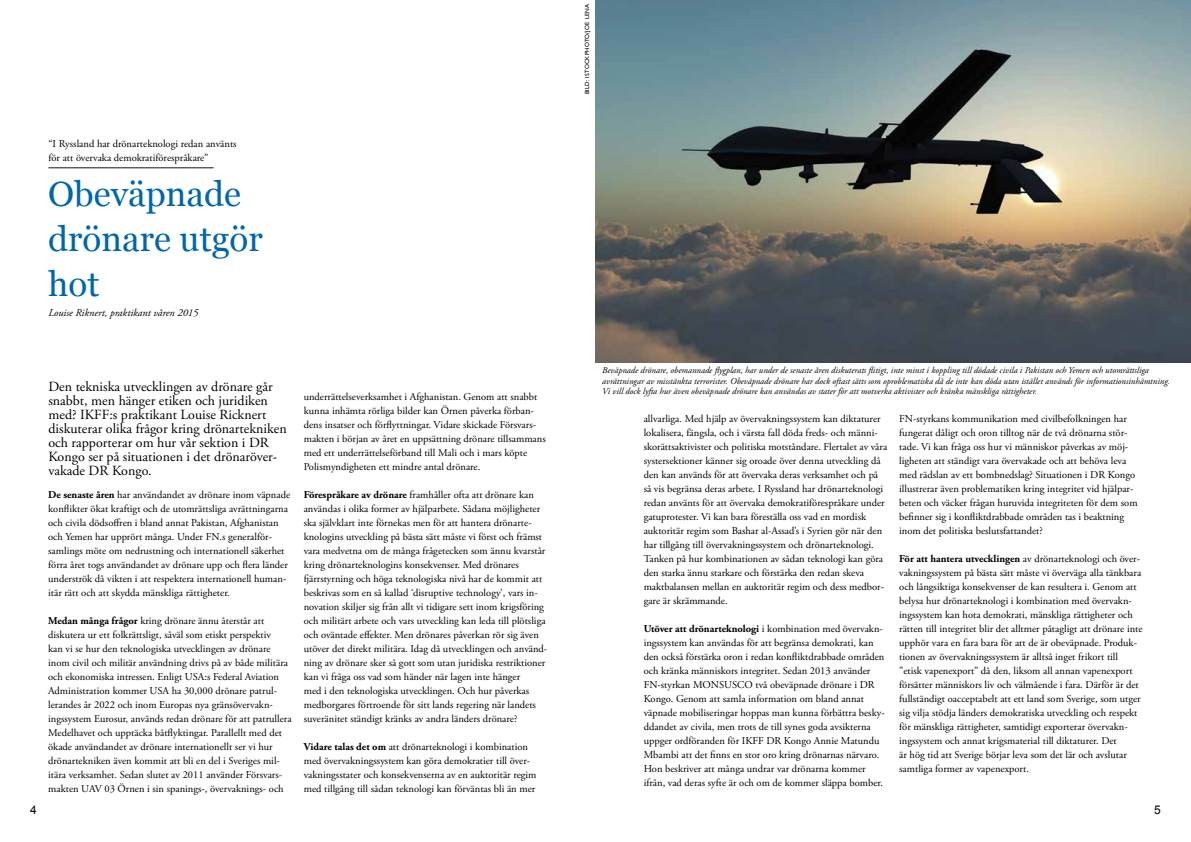
<style>
.page{position:relative;width:1191px;height:842px;background:#fff}
.page>*{position:absolute;margin:0;border:0;box-sizing:border-box;transform-origin:0 0}
.t1{font:35px/44.8px "Georgia";color:#0066ac}
.t2{font:14px/14px "Adobe Garamond Pro";color:#000}
.t3{font:12px "Arial";color:#000}
.t4{font:10.5px/14px "Adobe Garamond Pro";color:#000}
.t5{font:italic 10.5px "Adobe Garamond Pro";color:#000}
.t6{font:italic 9px/10.8px "Adobe Garamond Pro";color:#000}
.t7{font:6px "Gill Sans";letter-spacing:.05em;color:#000}
.s1{font-weight:700}
</style>
<div class="page">
<hr style="left:48px;top:168px;width:166px;height:1px;background:#141415">
<img style="left:595px;top:0;width:596px;height:362px">
<p class="t4" style="left:48px;top:137px;width:190px">“I Ryssland har drönarteknologi redan använts för att övervaka demokratiförespråkare”</p>
<h1 class="t1" style="left:48px;top:170px;width:216px">Obeväpnade drönare utgör hot</h1>
<p class="t5" style="left:48px;top:306px;width:152px">Louise Riknert, praktikant våren 2015</p>
<p class="t2" style="left:48px;top:380px;width:240px">Den tekniska utvecklingen av drönare går snabbt, men hänger etiken och juridiken med? IKFF:s praktikant Louise Ricknert diskuterar olika frågor kring drönartekniken och rapporterar om hur vår sektion i DR Kongo ser på situationen i det drönaröver&shy;vakade DR Kongo.</p>
<p class="t4" style="left:304px;top:390px;width:243px">underrättelseverksamhet i Afghanistan. Genom att snabbt kunna inhämta rörliga bilder kan Örnen påverka förban&shy;dens insatser och förflyttningar. Vidare skickade Försvars&shy;makten i början av året en uppsättning drönare tillsammans med ett underrättelseförband till Mali och i mars köpte Polismyndigheten ett mindre antal drönare.</p>
<p class="t4" style="left:304px;top:488px;width:245px"><span class="s1">Förespråkare av drönare</span> framhåller ofta att drönare kan användas i olika former av hjälparbete. Sådana möjligheter ska självklart inte förnekas men för att hantera drönarte&shy;knologins utveckling på bästa sätt måste vi först och främst vara medvetna om de många frågetecken som ännu kvarstår kring drönarteknologins konsekvenser. Med drönares fjärrstyrning och höga teknologiska nivå har de kommit att beskrivas som en så kallad ‘disruptive technology’, vars in&shy;novation skiljer sig från allt vi tidigare sett inom krigsföring och militärt arbete och vars utveckling kan leda till plötsliga och oväntade effekter. Men drönares påverkan rör sig även utöver det direkt militära. Idag då utvecklingen och använd&shy;ning av drönare sker så gott som utan juridiska restriktioner kan vi fråga oss vad som händer när lagen inte hänger<br>med i den teknologiska utvecklingen. Och hur påverkas medborgares förtroende för sitt lands regering när landets suveränitet ständigt kränks av andra länders drönare?</p>
<p class="t4" style="left:304px;top:740px;width:234px"><span class="s1">Vidare talas det om</span> att drönarteknologi i kombination med övervakningssystem kan göra demokratier till över&shy;vakningsstater och konsekvenserna av en auktoritär regim med tillgång till sådan teknologi kan förväntas bli än mer</p>
<p class="t4" style="left:48px;top:488px;width:243px"><span class="s1">De senaste åren</span> har användandet av drönare inom väpnade konflikter ökat kraftigt och de utomrättsliga avrättningarna och civila dödsoffren i bland annat Pakistan, Afghanistan och Yemen har upprört många. Under FN.s generalför&shy;samlings möte om nedrustning och internationell säkerhet förra året togs användandet av drönare upp och flera länder underströk då vikten i att respektera internationell human&shy;itär rätt och att skydda mänskliga rättigheter.</p>
<p class="t4" style="left:48px;top:614px;width:245px"><span class="s1">Medan många frågor</span> kring drönare ännu återstår att diskutera ur ett folkrättsligt, såväl som etiskt perspektiv<br>kan vi se hur den teknologiska utvecklingen av drönare inom civil och militär användning drivs på av både militära och ekonomiska intressen. Enligt USA:s Federal Aviation Administration kommer USA ha 30,000 drönare patrul&shy;lerandes år 2022 och inom Europas nya gränsövervakn&shy;ingssystem Eurosur, används redan drönare för att patrullera Medelhavet och upptäcka båtflyktingar. Parallellt med det ökade användandet av drönare internationellt ser vi hur drönartekniken även kommit att bli en del i Sveriges mil&shy;itära verksamhet. Sedan slutet av 2011 använder Försvars&shy;makten UAV 03 Örnen i sin spanings-, övervaknings- och</p>
<p class="t7" style="left:584px;top:94px;width:92px;rotate:-90deg">BILD: ISTOCKPHOTO/JOE LENA</p>
<p class="t6" style="left:602px;top:365px;width:569px">Beväpnade drönare, obemannade flygplan, har under de senaste åren diskuterats flitigt, inte minst i koppling till dödade civila i Pakistan och Yemen och utomrättsliga avrättningar av misstänkta terrorister. Obeväpnade drönare har dock oftast sätts som oproblematiska då de inte kan döda utan istället används för informationsinhämtning.<br>Vi vill dock lyfta hur även obeväpnade drönare kan användas av stater för att motverka aktivister och kränka mänskliga rättigheter.</p>
<p class="t4" style="left:643px;top:412px;width:245px">allvarliga. Med hjälp av övervakningssystem kan diktaturer lokalisera, fängsla, och i värsta fall döda freds- och männi&shy;skorättsaktivister och politiska motståndare. Flertalet av våra systersektioner känner sig oroade över denna utveckling då den kan används för att övervaka deras verksamhet och på så vis begränsa deras arbete. I Ryssland har drönarteknologi redan använts för att övervaka demokratiförespråkare under gatuprotester. Vi kan bara föreställa oss vad en mordisk auktoritär regim som Bashar al-Assad’s i Syrien gör när den har tillgång till övervakningssystem och drönarteknologi.<br>Tanken på hur kombinationen av sådan teknologi kan göra den starka ännu starkare och förstärka den redan skeva maktbalansen mellan en auktoritär regim och dess medbor&shy;gare är skrämmande.</p>
<p class="t4" style="left:643px;top:622px;width:242px"><span class="s1">Utöver att drönarteknologi</span> i kombination med övervakn&shy;ingssystem kan användas för att begränsa demokrati, kan den också förstärka oron i redan konfliktdrabbade områden och kränka människors integritet. Sedan 2013 använder FN-styrkan MONSUSCO två obeväpnade drönare i DR Kongo. Genom att samla information om bland annat väpnade mobiliseringar hoppas man kunna förbättra besky&shy;ddandet av civila, men trots de till synes goda avsikterna uppger ordföranden för IKFF DR Kongo Annie Matundu Mbambi att det finns en stor oro kring drönarnas närvaro.<br>Hon beskriver att många undrar var drönarna kommer ifrån, vad deras syfte är och om de kommer släppa bomber.</p>
<p class="t4" style="left:899px;top:412px;width:240px">FN-styrkans kommunikation med civilbefolkningen har fungerat dåligt och oron tilltog när de två drönarna stör&shy;tade. Vi kan fråga oss hur vi människor påverkas av möj&shy;ligheten att ständigt vara övervakade och att behöva leva med rädslan av ett bombnedslag? Situationen i DR Kongo illustrerar även problematiken kring integritet vid hjälpar&shy;beten och väcker frågan huruvida integriteten för dem som befinner sig i konfliktdrabbade områden tas i beaktning inom det politiska beslutsfattandet?</p>
<p class="t4" style="left:899px;top:552px;width:245px"><span class="s1">För att hantera utvecklingen</span> av drönarteknologi och över&shy;vakningssystem på bästa sätt måste vi överväga alla tänkbara och långsiktiga konsekvenser de kan resultera i. Genom att belysa hur drönarteknologi i kombination med övervakn&shy;ingssystem kan hota demokrati, mänskliga rättigheter och rätten till integritet blir det alltmer påtagligt att drönare inte upphör vara en fara bara för att de är obeväpnade. Produk&shy;tionen av övervakningssystem är alltså inget frikort till ”etisk vapenexport” då den, liksom all annan vapenexport försätter människors liv och välmående i fara. Därför är det fullständigt oacceptabelt att ett land som Sverige, som utger sig vilja stödja länders demokratiska utveckling och respekt för mänskliga rättigheter, samtidigt exporterar övervakn&shy;ingssystem och annat krigsmaterial till diktaturer. Det<br>är hög tid att Sverige börjar leva som det lär och avslutar samtliga former av vapenexport.</p>
<p class="t3" style="left:30px;top:802px;width:8px">4</p>
<p class="t3" style="left:1154px;top:802px;width:8px">5</p>
</div>
